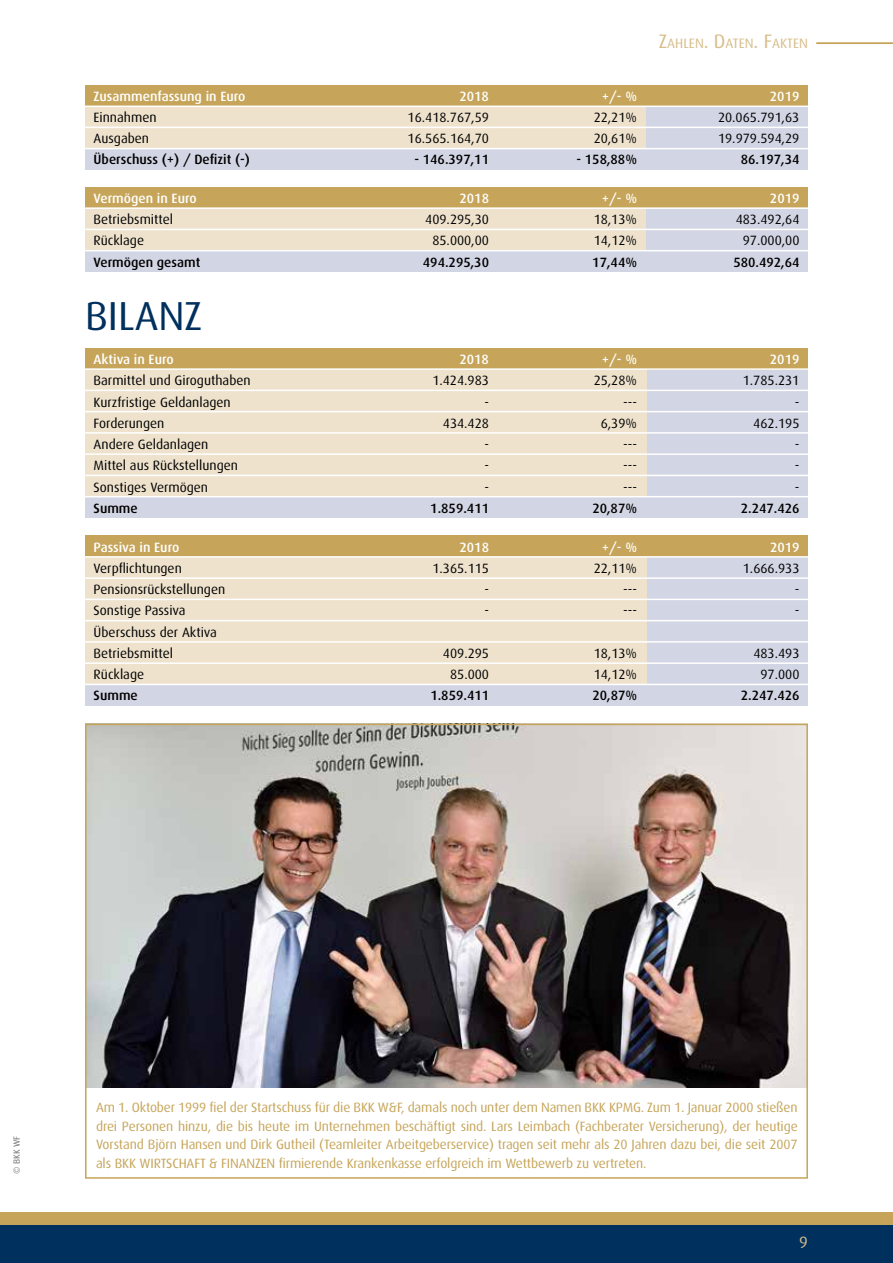
<style>
.page{position:relative;width:893px;height:1263px;background:#fff}
.page>*{position:absolute;margin:0;border:0;box-sizing:border-box;transform-origin:0 0}
.t1{font:40.5px "Dax";color:#00305d}
.t2{font:16.5px "Dax";color:#d7be8b}
.t3{font:13.65px "Dax";color:#d7be8b}
.t4{font:13.5px/21.3px "Dax";color:#000}
.t5{font:13.5px/18.8px "Dax";letter-spacing:-.01em;color:#c6a55a;text-align:justify}
.t6{font:500 13.5px "Dax";color:#000}
.t7{font:500 13.5px "Dax";color:#fff}
.t8{font:9px "Dax";color:#706f6f}
.s1{font-size:19.5px}
</style>
<div class="page">
<div style="left:0;top:1225px;width:893px;height:38px;background:#00305d"></div>
<div style="left:0;top:1212px;width:893px;height:13px;background:#c6a55a"></div>
<div style="left:646px;top:557px;width:162px;height:127px;background:#d2d5e3"></div>
<div style="left:85px;top:536px;width:723px;height:21px;background:#c6a55a"></div>
<div style="left:85px;top:557px;width:561px;height:127px;background:#eee2cd"></div>
<div style="left:85px;top:684px;width:723px;height:22px;background:#d2d5e3"></div>
<hr style="left:85px;top:577px;width:723px;height:2px;background:#fff">
<hr style="left:85px;top:599px;width:723px;height:1px;background:#fff">
<hr style="left:85px;top:620px;width:723px;height:1px;background:#fff">
<hr style="left:85px;top:641px;width:723px;height:2px;background:#fff">
<hr style="left:85px;top:662px;width:723px;height:2px;background:#fff">
<hr style="left:85px;top:556px;width:723px;height:2px;background:#fff">
<hr style="left:85px;top:684px;width:723px;height:1px;background:#fff">
<div style="left:646px;top:369px;width:162px;height:128px;background:#d2d5e3"></div>
<div style="left:85px;top:348px;width:723px;height:21px;background:#c6a55a"></div>
<div style="left:85px;top:369px;width:561px;height:128px;background:#eee2cd"></div>
<div style="left:85px;top:497px;width:723px;height:21px;background:#d2d5e3"></div>
<hr style="left:85px;top:390px;width:723px;height:1px;background:#fff">
<hr style="left:85px;top:411px;width:723px;height:1px;background:#fff">
<hr style="left:85px;top:432px;width:723px;height:2px;background:#fff">
<hr style="left:85px;top:453px;width:723px;height:2px;background:#fff">
<hr style="left:85px;top:475px;width:723px;height:1px;background:#fff">
<hr style="left:85px;top:368px;width:723px;height:2px;background:#fff">
<hr style="left:85px;top:496px;width:723px;height:1px;background:#fff">
<div style="left:85px;top:187px;width:723px;height:21px;background:#c6a55a"></div>
<div style="left:85px;top:208px;width:723px;height:64px;background:#eee2cd"></div>
<div style="left:85px;top:251px;width:723px;height:21px;background:#d2d5e3"></div>
<div style="left:646px;top:208px;width:162px;height:64px;background:#d2d5e3"></div>
<hr style="left:85px;top:207px;width:723px;height:2px;background:#fff">
<hr style="left:85px;top:229px;width:723px;height:1px;background:#fff">
<hr style="left:85px;top:250px;width:723px;height:1px;background:#fff">
<div style="left:85px;top:85px;width:723px;height:21px;background:#c6a55a"></div>
<div style="left:85px;top:106px;width:723px;height:64px;background:#eee2cd"></div>
<div style="left:85px;top:149px;width:723px;height:21px;background:#d2d5e3"></div>
<div style="left:646px;top:106px;width:162px;height:64px;background:#d2d5e3"></div>
<hr style="left:85px;top:106px;width:723px;height:1px;background:#fff">
<hr style="left:85px;top:127px;width:723px;height:1px;background:#fff">
<hr style="left:85px;top:148px;width:723px;height:1px;background:#fff">
<hr style="left:816px;top:43px;width:77px;height:1px;background:#c6a55a">
<img style="left:88px;top:727px;width:717px;height:360px">
<div style="left:85px;top:724px;width:723px;height:455px;border:2px solid #c6a55a"></div>
<p class="t3" style="left:659px;top:36px;width:151px"><span class="s1">Z</span>AHLEN<span class="s1">. D</span>ATEN<span class="s1">. F</span>AKTEN</p>
<p class="t7" style="left:94px;top:88px;width:153px">Zusammenfassung in Euro</p>
<p class="t7" style="left:459px;top:88px;width:31px">2018</p>
<p class="t7" style="left:602px;top:88px;width:37px">+/- %</p>
<p class="t7" style="left:770px;top:88px;width:31px">2019</p>
<p class="t4" style="left:94px;top:107px;width:65px">Einnahmen</p>
<p class="t4" style="left:408px;top:107px;width:83px">16.418.767,59</p>
<p class="t4" style="left:594px;top:107px;width:45px">22,21%</p>
<p class="t4" style="left:718px;top:107px;width:83px">20.065.791,63</p>
<p class="t4" style="left:94px;top:128px;width:57px">Ausgaben</p>
<p class="t4" style="left:408px;top:128px;width:83px">16.565.164,70</p>
<p class="t4" style="left:594px;top:128px;width:45px">20,61%</p>
<p class="t4" style="left:718px;top:128px;width:83px">19.979.594,29</p>
<p class="t6" style="left:94px;top:152px;width:158px">Überschuss (+) / Defizit (-)</p>
<p class="t6" style="left:414px;top:152px;width:76px">- 146.397,11</p>
<p class="t6" style="left:576px;top:152px;width:62px">- 158,88%</p>
<p class="t6" style="left:741px;top:152px;width:60px">86.197,34</p>
<p class="t7" style="left:94px;top:191px;width:105px">Vermögen in Euro</p>
<p class="t7" style="left:460px;top:191px;width:31px">2018</p>
<p class="t7" style="left:602px;top:191px;width:37px">+/- %</p>
<p class="t7" style="left:770px;top:191px;width:31px">2019</p>
<p class="t4" style="left:94px;top:209px;width:81px">Betriebsmittel</p>
<p class="t4" style="left:425px;top:209px;width:65px">409.295,30</p>
<p class="t4" style="left:594px;top:209px;width:45px">18,13%</p>
<p class="t4" style="left:736px;top:209px;width:65px">483.492,64</p>
<p class="t4" style="left:94px;top:230px;width:52px">Rücklage</p>
<p class="t4" style="left:432px;top:230px;width:58px">85.000,00</p>
<p class="t4" style="left:594px;top:230px;width:45px">14,12%</p>
<p class="t4" style="left:743px;top:230px;width:58px">97.000,00</p>
<p class="t6" style="left:94px;top:254px;width:108px">Vermögen gesamt</p>
<p class="t6" style="left:423px;top:254px;width:68px">494.295,30</p>
<p class="t6" style="left:592px;top:254px;width:46px">17,44%</p>
<p class="t6" style="left:733px;top:254px;width:68px">580.492,64</p>
<h1 class="t1" style="left:85px;top:294px;width:119px">BILANZ</h1>
<p class="t7" style="left:94px;top:352px;width:82px">Aktiva in Euro</p>
<p class="t7" style="left:459px;top:352px;width:31px">2018</p>
<p class="t7" style="left:602px;top:352px;width:37px">+/- %</p>
<p class="t7" style="left:770px;top:352px;width:31px">2019</p>
<p class="t4" style="left:94px;top:370px;width:159px">Barmittel und Giroguthaben</p>
<p class="t4" style="left:432px;top:370px;width:58px">1.424.983</p>
<p class="t4" style="left:594px;top:370px;width:45px">25,28%</p>
<p class="t4" style="left:743px;top:370px;width:58px">1.785.231</p>
<p class="t4" style="left:94px;top:391px;width:139px">Kurzfristige Geldanlagen</p>
<p class="t4" style="left:484px;top:391px;width:6px">-</p>
<p class="t4" style="left:623px;top:391px;width:15px">---</p>
<p class="t4" style="left:795px;top:391px;width:6px">-</p>
<p class="t4" style="left:94px;top:413px;width:72px">Forderungen</p>
<p class="t4" style="left:443px;top:413px;width:48px">434.428</p>
<p class="t4" style="left:601px;top:413px;width:38px">6,39%</p>
<p class="t4" style="left:753px;top:413px;width:48px">462.195</p>
<p class="t4" style="left:94px;top:434px;width:116px">Andere Geldanlagen</p>
<p class="t4" style="left:484px;top:434px;width:6px">-</p>
<p class="t4" style="left:623px;top:434px;width:15px">---</p>
<p class="t4" style="left:795px;top:434px;width:6px">-</p>
<p class="t4" style="left:94px;top:455px;width:146px">Mittel aus Rückstellungen</p>
<p class="t4" style="left:484px;top:455px;width:6px">-</p>
<p class="t4" style="left:623px;top:455px;width:15px">---</p>
<p class="t4" style="left:795px;top:455px;width:6px">-</p>
<p class="t4" style="left:94px;top:476px;width:116px">Sonstiges Vermögen</p>
<p class="t4" style="left:484px;top:476px;width:6px">-</p>
<p class="t4" style="left:623px;top:476px;width:15px">---</p>
<p class="t4" style="left:795px;top:476px;width:6px">-</p>
<p class="t6" style="left:94px;top:501px;width:46px">Summe</p>
<p class="t6" style="left:430px;top:501px;width:60px">1.859.411</p>
<p class="t6" style="left:592px;top:501px;width:46px">20,87%</p>
<p class="t6" style="left:741px;top:501px;width:60px">2.247.426</p>
<p class="t7" style="left:94px;top:539px;width:87px">Passiva in Euro</p>
<p class="t7" style="left:460px;top:539px;width:31px">2018</p>
<p class="t7" style="left:602px;top:539px;width:37px">+/- %</p>
<p class="t7" style="left:770px;top:539px;width:31px">2019</p>
<p class="t4" style="left:94px;top:558px;width:90px">Verpflichtungen</p>
<p class="t4" style="left:432px;top:558px;width:58px">1.365.115</p>
<p class="t4" style="left:594px;top:558px;width:45px">22,11%</p>
<p class="t4" style="left:743px;top:558px;width:58px">1.666.933</p>
<p class="t4" style="left:94px;top:579px;width:133px">Pensionsrückstellungen</p>
<p class="t4" style="left:484px;top:579px;width:6px">-</p>
<p class="t4" style="left:623px;top:579px;width:15px">---</p>
<p class="t4" style="left:795px;top:579px;width:6px">-</p>
<p class="t4" style="left:94px;top:600px;width:94px">Sonstige Passiva</p>
<p class="t4" style="left:484px;top:600px;width:6px">-</p>
<p class="t4" style="left:623px;top:600px;width:15px">---</p>
<p class="t4" style="left:795px;top:600px;width:6px">-</p>
<p class="t4" style="left:94px;top:621px;width:125px">Überschuss der Aktiva<br>Betriebsmittel</p>
<p class="t4" style="left:443px;top:643px;width:48px">409.295</p>
<p class="t4" style="left:594px;top:643px;width:45px">18,13%</p>
<p class="t4" style="left:753px;top:643px;width:48px">483.493</p>
<p class="t4" style="left:94px;top:664px;width:52px">Rücklage</p>
<p class="t4" style="left:450px;top:664px;width:41px">85.000</p>
<p class="t4" style="left:594px;top:664px;width:45px">14,12%</p>
<p class="t4" style="left:760px;top:664px;width:41px">97.000</p>
<p class="t6" style="left:94px;top:688px;width:46px">Summe</p>
<p class="t6" style="left:430px;top:688px;width:60px">1.859.411</p>
<p class="t6" style="left:592px;top:688px;width:46px">20,87%</p>
<p class="t6" style="left:741px;top:688px;width:60px">2.247.426</p>
<p class="t8" style="left:12px;top:1174px;width:40px;rotate:-90deg">© BKK WF</p>
<p class="t5" style="left:96px;top:1098px;width:703px">Am 1. Oktober 1999 fiel der Startschuss für die BKK W&amp;F, damals noch unter dem Namen BKK KPMG. Zum 1. Januar 2000 stießen drei Personen hinzu, die bis heute im Unternehmen beschäftigt sind. Lars Leimbach (Fachberater Versicherung), der heutige Vorstand Björn Hansen und Dirk Gutheil (Teamleiter Arbeitgeberservice) tragen seit mehr als 20 Jahren dazu bei, die seit 2007 als BKK WIRTSCHAFT &amp; FINANZEN firmierende Krankenkasse erfolgreich im Wettbewerb zu vertreten.</p>
<p class="t2" style="left:799px;top:1233px;width:10px">9</p>
</div>
